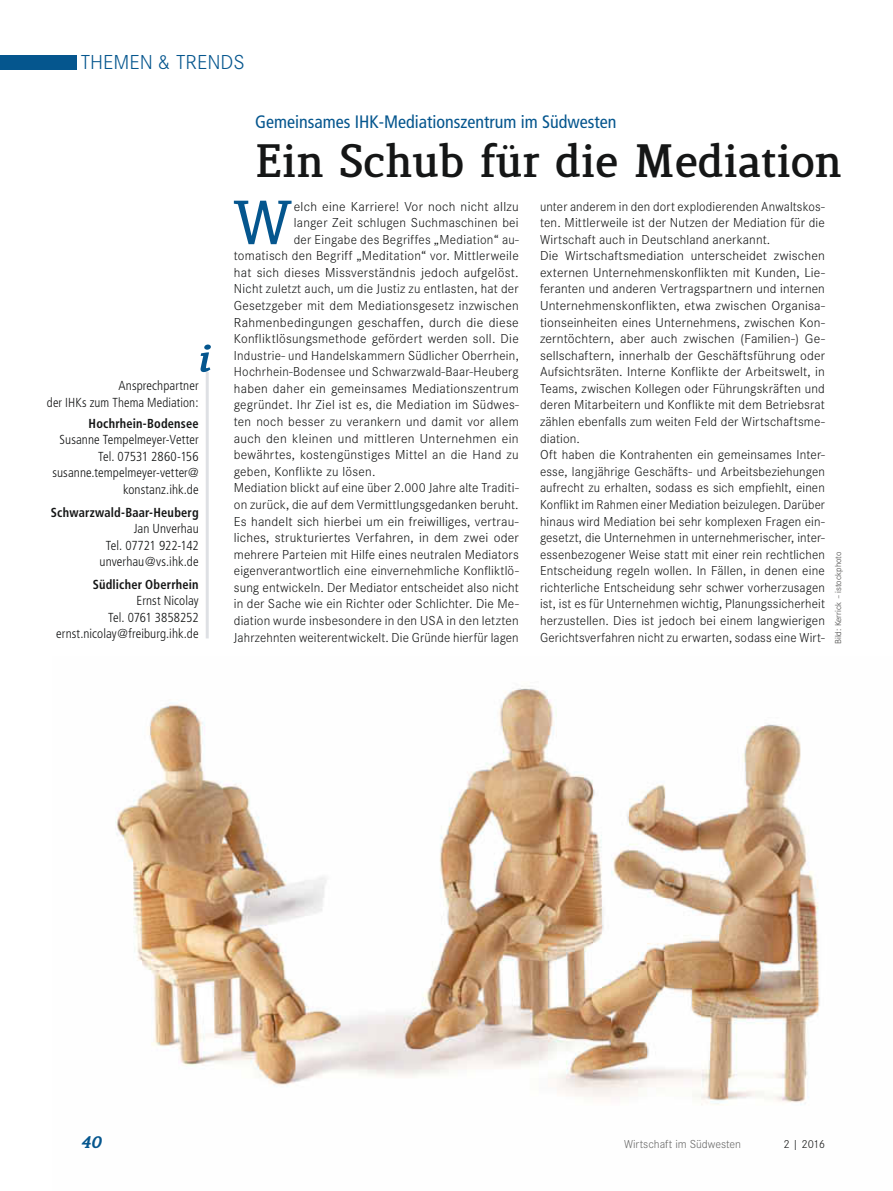
<style>
.page{position:relative;width:893px;height:1191px;background:#fff}
.page>*{position:absolute;margin:0;border:0;box-sizing:border-box;transform-origin:0 0}
.t1{font:700 59.1px "Lenga";color:#05568e}
.t2{font:800 45px "Lenga";color:#151616}
.t3{font:300 21px "Corporate S";color:#05568e}
.t4{font:condensed 18px "Frutiger";color:#05568e}
.t5{font:italic 900 16.5px "Lenga";color:#05568e}
.t6{font:300 13.5px/16.5px "Corporate S";letter-spacing:.01em;color:#151616}
.t7{font:300 condensed 13.05px/16.5px "Frutiger";letter-spacing:.005em;color:#151616;text-align:right}
.t8{font:300 12px "Corporate S";color:#686867}
.t9{font:300 12px "Corporate S";color:#151616}
.t10{font:300 9px "Corporate S";color:#40403f}
.s1{font-weight:700}
</style>
<div class="page">
<div style="left:0;top:55px;width:77px;height:14px;background:#05568e"></div>
<img style="left:115px;top:686px;width:705px;height:419px">
<hr style="left:206px;top:372px;width:3px;height:266px;background:#dee0e4">
<svg style="left:201px;top:344px;width:10px;height:28px"></svg>
<p class="t3" style="left:81px;top:51px;width:166px">Themen &amp; Trends</p>
<p class="t4" style="left:255px;top:111px;width:363px">Gemeinsames IHK-Mediationszentrum im Südwesten</p>
<p class="t2" style="left:255px;top:139px;width:588px">Ein Schub für die Mediation</p>
<p class="t7" style="left:47px;top:378px;width:153px">Ansprechpartner<br>der IHKs zum Thema Mediation:</p>
<p class="t7" style="left:53px;top:415px;width:148px"><span class="s1">Hochrhein-Bodensee<br></span>Susanne Tempelmeyer-Vetter<br>Tel. 07531 2860-156 susanne.tempelmeyer-vetter@ konstanz.ihk.de</p>
<p class="t7" style="left:51px;top:504px;width:149px"><span class="s1">Schwarzwald-Baar-Heuberg<br></span>Jan Unverhau<br>Tel. 07721 922-142 unverhau@vs.ihk.de</p>
<p class="t7" style="left:56px;top:576px;width:144px"><span class="s1">Südlicher Oberrhein<br></span>Ernst Nicolay<br>Tel. 0761 3858252 ernst.nicolay@freiburg.ihk.de</p>
<p class="t1" style="left:233px;top:190px;width:61px">W</p>
<p class="t6" style="left:294px;top:198px;width:226px">elch eine Karriere! Vor noch nicht allzu</p>
<p class="t6" style="left:294px;top:214px;width:226px">langer Zeit schlugen Suchmaschinen bei</p>
<p class="t6" style="left:294px;top:231px;width:226px">der Eingabe des Begriffes „M ediation“ au-</p>
<p class="t6" style="left:234px;top:248px;width:286px">tomatisch den Begriff „M editation“ vor. M ittlerweile</p>
<p class="t6" style="left:234px;top:264px;width:286px">hat sich dieses M issverständnis jedoch aufgelöst.</p>
<p class="t6" style="left:234px;top:281px;width:286px">N icht zuletzt auch, um die Justiz zu entlasten, hat der</p>
<p class="t6" style="left:234px;top:297px;width:286px">Gesetzgeber mit dem M ediationsgesetz inzwischen</p>
<p class="t6" style="left:234px;top:314px;width:286px">Rahmenbedingungen geschaffen, durch die diese</p>
<p class="t6" style="left:234px;top:330px;width:286px">Konfliktlösungsmethode gefördert werden soll. Die</p>
<p class="t6" style="left:234px;top:347px;width:286px">Industrie- und Handelskammern Südlicher Oberrhein,</p>
<p class="t6" style="left:234px;top:364px;width:286px">Hochrhein-Bodensee und Schwarzwald-Baar-Heuberg</p>
<p class="t6" style="left:234px;top:380px;width:286px">haben daher ein gemeinsames Mediationszentrum</p>
<p class="t6" style="left:234px;top:397px;width:286px">gegründet. Ihr Ziel ist es, die M ediation im Südwes-</p>
<p class="t6" style="left:234px;top:413px;width:286px">ten noch besser zu verankern und damit vor allem</p>
<p class="t6" style="left:234px;top:430px;width:286px">auch den kleinen und mittleren Unternehmen ein</p>
<p class="t6" style="left:234px;top:446px;width:286px">bewährtes, kostengünstiges M ittel an die H and zu</p>
<p class="t6" style="left:234px;top:463px;width:143px">geben, Konflikte zu lösen.</p>
<p class="t6" style="left:234px;top:480px;width:286px">M ediation blickt auf eine über 2.000 Jahre alte Traditi-</p>
<p class="t6" style="left:234px;top:496px;width:286px">on zurück, die auf dem Vermittlungsgedanken beruht.</p>
<p class="t6" style="left:234px;top:513px;width:286px">Es handelt sich hierbei um ein freiwilliges, vertrau-</p>
<p class="t6" style="left:234px;top:529px;width:286px">liches, strukturiertes Verfahren, in dem zwei oder</p>
<p class="t6" style="left:234px;top:546px;width:286px">mehrere Parteien mit H ilfe eines neutralen M ediators</p>
<p class="t6" style="left:234px;top:562px;width:286px">eigenverantwortlich eine einvernehmliche Konfliktlö-</p>
<p class="t6" style="left:234px;top:579px;width:286px">sung entwickeln. Der M ediator entscheidet also nicht</p>
<p class="t6" style="left:234px;top:596px;width:286px">in der Sache wie ein Richter oder Schlichter. Die Me-</p>
<p class="t6" style="left:234px;top:612px;width:286px">diation wurde insbesondere in den USA in den letzten</p>
<p class="t6" style="left:234px;top:629px;width:286px">Jahrzehnten weiterentwickelt. Die Gründe hierfür lagen</p>
<p class="t6" style="left:540px;top:198px;width:286px">unter anderem in den dort explodierenden Anwaltskos&shy;ten. M ittlerweile ist der N utzen der M ediation für die Wirtschaft auch in Deutschland anerkannt.<br>Die Wirtschaftsmediation unterscheidet zwischen externen Unternehmenskonflikten mit Kunden, Lie&shy;feranten und anderen Vertragspartnern und internen Unternehmenskonflikten, etwa zwischen Organisa&shy;tionseinheiten eines Unternehmens, zwischen Kon&shy;zerntöchtern, aber auch zwischen (Familien-) Ge&shy;sellschaftern, innerhalb der Geschäftsführung oder Aufsichtsräten. Interne Konflikte der Arbeitswelt, in Teams, zwischen Kollegen oder Führungskräften und deren M itarbeitern und Konflikte mit dem Betriebsrat zählen ebenfalls zum weiten Feld der Wirtschaftsme&shy;diation.<br>Oft haben die Kontrahenten ein gemeinsames Inter&shy;esse, langjährige Geschäfts- und Arbeitsbeziehungen aufrecht zu erhalten, sodass es sich empfiehlt, einen Konflikt im Rahmen einer M ediation beizulegen. Darüber hinaus wird M ediation bei sehr komplexen Fragen ein&shy;gesetzt, die Unternehmen in unternehmerischer, inter&shy;essenbezogener Weise statt mit einer rein rechtlichen Entscheidung regeln wollen. In Fällen, in denen eine richterliche Entscheidung sehr schwer vorherzusagen ist, ist es für Unternehmen wichtig, Planungssicherheit herzustellen. Dies ist jedoch bei einem langwierigen Gerichtsverfahren nicht zu erwarten, sodass eine Wirt-</p>
<p class="t10" style="left:833px;top:644px;width:94px;rotate:-90deg">Bild: Kerrick – istockphoto</p>
<p class="t5" style="left:81px;top:1134px;width:22px">40</p>
<p class="t8" style="left:624px;top:1137px;width:119px">Wirtschaft im Südwesten</p>
<p class="t9" style="left:783px;top:1137px;width:43px">2 | 2016</p>
</div>
